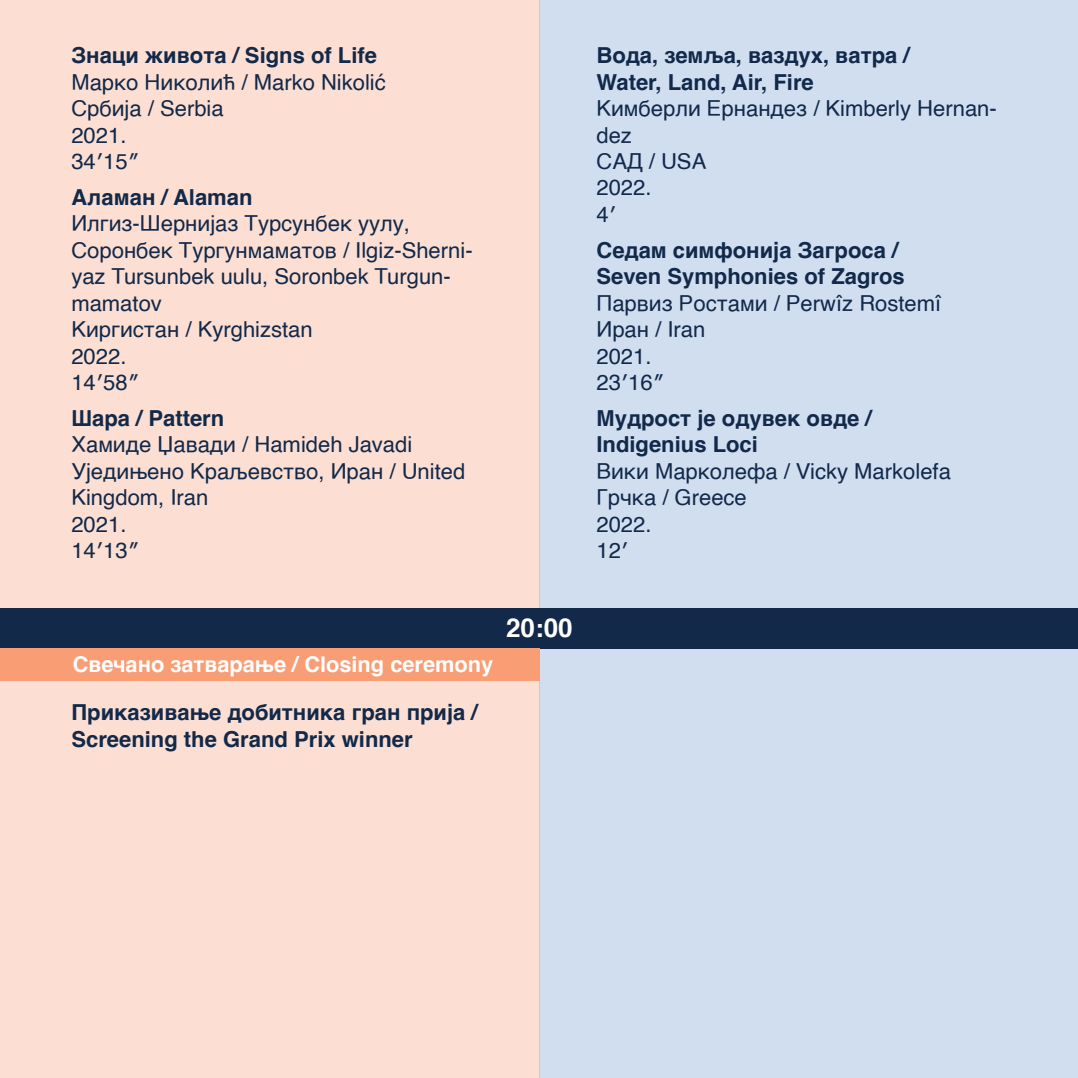
<style>
.page{position:relative;width:1078px;height:1078px;background:#fff}
.page>*{position:absolute;margin:0;border:0;box-sizing:border-box;transform-origin:0 0}
.t1{font:700 26px "Helvetica";color:#fff}
.t2{font:22px/26.4px "Helvetica";color:#12294a}
.t3{font:700 22px/26.4px "Helvetica";color:#12294a}
.t4{font:700 21.8px "Helvetica";color:#fff}
</style>
<div class="page">
<div style="left:0;top:0;width:539px;height:1077px;background:#fcdfd2"></div>
<div style="left:539px;top:0;width:538px;height:1077px;background:#d0def0"></div>
<div style="left:0;top:607px;width:1077px;height:41px;background:#12294a"></div>
<div style="left:0;top:648px;width:539px;height:32px;background:#f89d74"></div>
<p class="t3" style="left:71px;top:43px;width:307px">Знаци живота / Signs of Life</p>
<p class="t2" style="left:71px;top:69px;width:316px">Марко Николић / Marko Nikolić<br>Србија / Serbia<br>2021.<br>34′15″</p>
<p class="t3" style="left:71px;top:184px;width:183px">Аламан / Alaman</p>
<p class="t2" style="left:71px;top:211px;width:403px">Илгиз-Шернијаз Турсунбек уулу,<br>Соронбек Тургунмаматов / Ilgiz-Sherni&shy;yaz Tursunbek uulu, Soronbek Turgun&shy;mamatov<br>Киргистан / Kyrghizstan<br>2022.<br>14′58″</p>
<p class="t3" style="left:71px;top:405px;width:154px">Шара / Pattern</p>
<p class="t2" style="left:71px;top:432px;width:395px">Хамиде Џавади / Hamideh Javadi<br>Уједињено Краљевство, Иран / United<br>Kingdom, Iran<br>2021.<br>14′13″</p>
<p class="t4" style="left:73px;top:646px;width:422px">Свечано затварање / Closing ceremony</p>
<p class="t3" style="left:71px;top:699px;width:407px">Приказивање добитника гран прија /<br>Screening the Grand Prix winner</p>
<p class="t1" style="left:506px;top:606px;width:68px">20:00</p>
<p class="t3" style="left:596px;top:43px;width:314px">Вода, земља, ваздух, ватра /<br>Water, Land, Air, Fire</p>
<p class="t2" style="left:596px;top:96px;width:402px">Кимберли Ернандез / Kimberly Hernan&shy;dez<br>САД / USA<br>2022.<br>4′</p>
<p class="t3" style="left:596px;top:237px;width:310px">Седам симфонија Загроса /<br>Seven Symphonies of Zagros</p>
<p class="t2" style="left:596px;top:290px;width:346px">Парвиз Ростами / Perwîz Rostemî<br>Иран / Iran<br>2021.<br>23′16″</p>
<p class="t3" style="left:596px;top:405px;width:277px">Мудрост је одувек овде /<br>Indigenius Loci</p>
<p class="t2" style="left:596px;top:458px;width:356px">Вики Марколефа / Vicky Markolefa<br>Грчка / Greece<br>2022.<br>12′</p>
</div>
